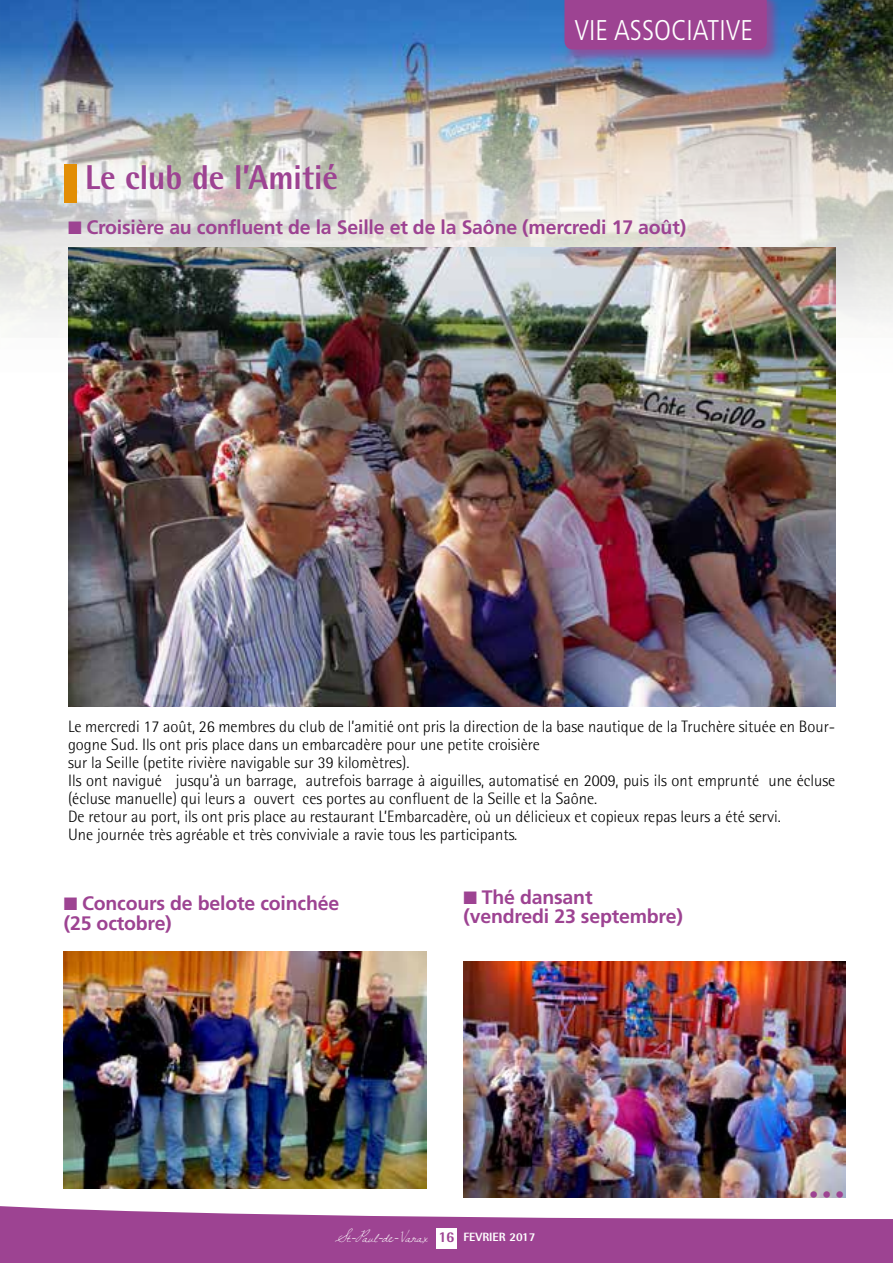
<style>
.page{position:relative;width:893px;height:1263px;background:#fff}
.page>*{position:absolute;margin:0;border:0;box-sizing:border-box;transform-origin:0 0}
.t1{font:800 34.5px "Rotis Semi Sans Std";color:#9d4392;scale:.94 1}
.t2{font:300 condensed 28.5px "Frutiger LT Std";color:#fff}
.t3{font:700 19.5px/19.5px "Frutiger LT Std";letter-spacing:-.01em;color:#9d4392}
.t4{font:300 18px "Rotis Semi Sans Std";color:#9d4392}
.t5{font:300 16.5px/18px "Rotis Semi Sans Std";color:#000}
.t6{font:italic 13.5px "Dawningofa New Day";color:#fff}
.s1{font-family:"Rotis Semi Sans Std";font-weight:800;font-style:normal;font-size:15px;color:#9d4392}
.s2{font-family:"Rotis Semi Sans Std";font-weight:800;font-style:normal;font-size:12px}
</style>
<div class="page">
<svg style="left:0;top:1206px;width:893px;height:57px;fill:#9d4392"></svg>
<div style="left:436px;top:1228px;width:21px;height:21px;background:#fff"></div>
<img style="left:0;top:0;width:893px;height:395px">
<div style="left:562px;top:0;width:219px;height:64px;background:#9d4392;opacity:.75"></div>
<div style="left:564px;top:0;width:203px;height:50px;background:#9d4392"></div>
<div style="left:64px;top:164px;width:13px;height:38px;background:#e28e04"></div>
<img style="left:68px;top:247px;width:767px;height:459px">
<img style="left:463px;top:961px;width:383px;height:237px">
<img style="left:64px;top:952px;width:363px;height:236px">
<h1 class="t1" style="left:85px;top:156px;width:271px">Le club de l’Amitié</h1>
<h2 class="t2" style="left:574px;top:14px;width:180px">VIE ASSOCIATIVE</h2>
<p class="t3" style="left:68px;top:217px;width:620px">■ Croisière au confluent de la Seille et de la Saône (mercredi 17 août)</p>
<p class="t5" style="left:68px;top:718px;width:769px">Le mercredi 17 août, 26 membres du club de l’amitié ont pris la direction de la base nautique de la Truchère située en Bour&shy;gogne Sud. Ils ont pris place dans un embarcadère pour une petite croisière<br>sur la Seille (petite rivière navigable sur 39 kilomètres).<br>Ils ont navigué jusqu’à un barrage, autrefois barrage à aiguilles, automatisé en 2009, puis ils ont emprunté une écluse (écluse manuelle) qui leurs a ouvert ces portes au confluent de la Seille et la Saône.<br>De retour au port, ils ont pris place au restaurant L’Embarcadère, où un délicieux et copieux repas leurs a été servi.<br>Une journée très agréable et très conviviale a ravie tous les participants.</p>
<p class="t3" style="left:64px;top:894px;width:277px">■ Concours de belote coinchée (25 octobre)</p>
<p class="t3" style="left:463px;top:887px;width:221px">■ Thé dansant (vendredi 23 septembre)</p>
<p class="t6" style="left:335px;top:1230px;width:202px">St-Paul-de-Varax <span class="s1">1 6</span> <span class="s2">F E V R I E R 2 0 1 7</span></p>
<p class="t4" style="left:809px;top:1184px;width:36px">• • •</p>
</div>
